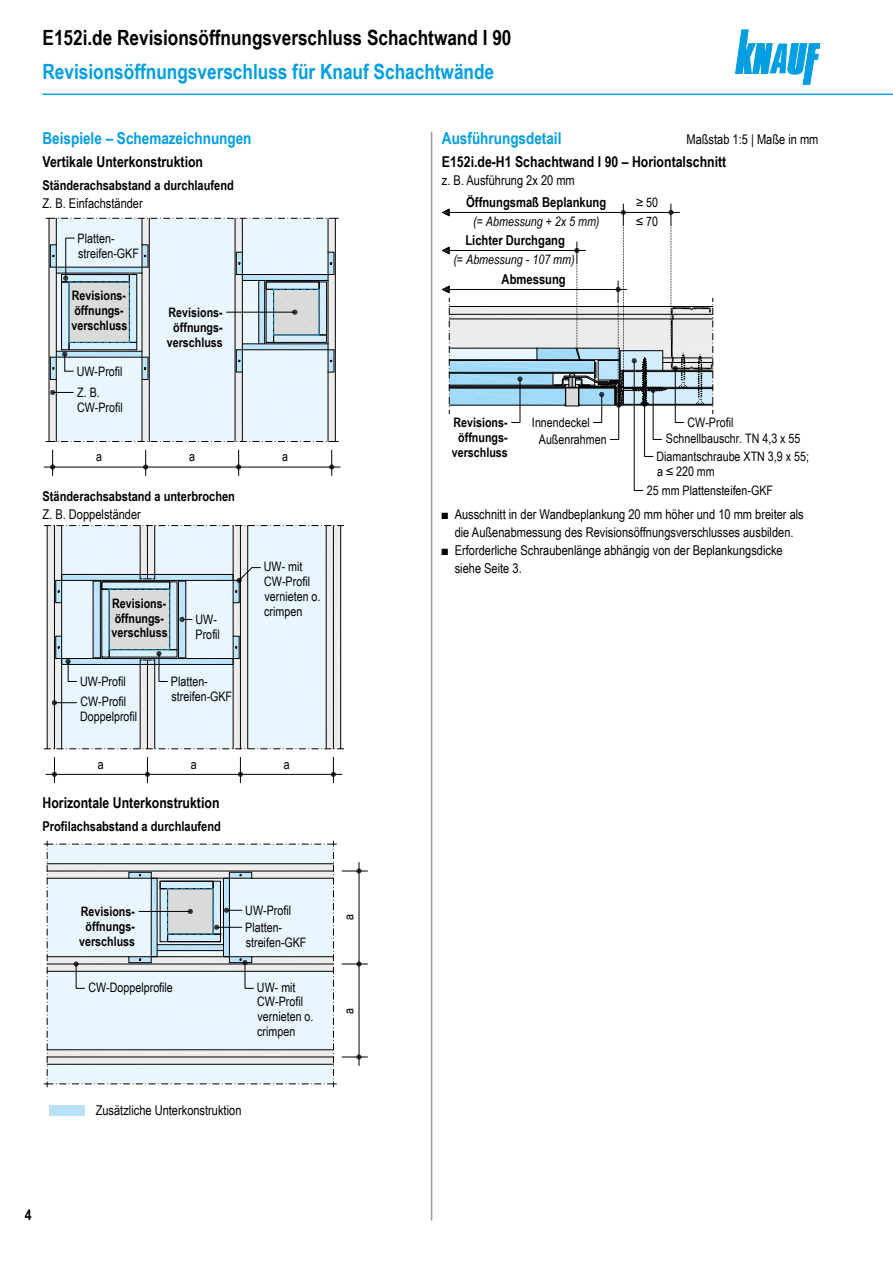
<style>
.page{position:relative;width:893px;height:1263px;background:#fff}
.page>*{position:absolute;margin:0;border:0;box-sizing:border-box;transform-origin:0 0}
.t1{font:700 21px "Arial Narrow";color:#000}
.t2{font:700 21px "Arial Narrow";color:#009ee3}
.Ue3_11cyan_TB{font:700 16.5px "Arial Narrow";color:#009ee3}
.Ue4_10schwarz_TB{font:700 15px "Arial Narrow";color:#000}
.t3{font:700 13.65px "Arial Narrow";color:#000}
.Tab_Text_TB{font:13.5px/18px "Arial Narrow";color:#000;text-align:center}
.Ue5_9schwarz_TB{font:700 13.5px "Arial Narrow";color:#000}
.Text_TB{font:13.5px "Arial Narrow";color:#000}
.Knauf_Master{font:13.5px "Arial Narrow";color:#000}
.Tab_Text_Zahl_rechts{font:13.5px "Arial Narrow";color:#000}
.t4{font:13.05px/14.9px "Arial Narrow";color:#000}
.t5{font:700 13.05px/14.9px "Arial Narrow";color:#000;text-align:center}
.t6{font:italic 13.05px "Arial Narrow";color:#000}
</style>
<div class="page">
<svg style="left:735px;top:30px;width:85px;height:54px"></svg>
<hr style="left:431px;top:132px;width:1px;height:1088px;background:#9c9c9d">
<hr style="left:43px;top:94px;width:850px;height:1px;background:#009ee3">
<hr style="left:46px;top:774px;width:296px;height:1px;background:#000">
<svg style="left:52px;top:757px;width:5px;height:26px"></svg>
<svg style="left:145px;top:757px;width:5px;height:26px"></svg>
<svg style="left:238px;top:757px;width:5px;height:26px"></svg>
<svg style="left:331px;top:757px;width:5px;height:26px"></svg>
<svg style="left:44px;top:525px;width:300px;height:224px;background:#d6e0e7"></svg>
<div style="left:49px;top:1105px;width:36px;height:11px;background:#b9e1f9"></div>
<hr style="left:44px;top:467px;width:296px;height:1px;background:#000">
<svg style="left:329px;top:450px;width:5px;height:25px"></svg>
<svg style="left:236px;top:450px;width:5px;height:25px"></svg>
<svg style="left:143px;top:450px;width:5px;height:25px"></svg>
<svg style="left:50px;top:450px;width:5px;height:25px"></svg>
<svg style="left:46px;top:218px;width:292px;height:224px;background:#d5e1e8"></svg>
<hr style="left:359px;top:862px;width:1px;height:203px;background:#000">
<svg style="left:342px;top:1054px;width:25px;height:5px"></svg>
<svg style="left:342px;top:961px;width:25px;height:5px"></svg>
<svg style="left:342px;top:868px;width:25px;height:5px"></svg>
<svg style="left:44px;top:841px;width:292px;height:246px;background:#dae4ea"></svg>
<svg style="left:442px;top:204px;width:272px;height:287px"></svg>
<h1 class="t1" style="left:43px;top:22px;width:470px">E152i.de Revisionsöffnungsverschluss Schachtwand I 90</h1>
<h1 class="t2" style="left:43px;top:56px;width:453px">Revisionsöffnungsverschluss für Knauf Schachtwände</h1>
<p class="Ue3_11cyan_TB" style="left:43px;top:125px;width:211px">Beispiele – Schemazeichnungen</p>
<p class="Ue4_10schwarz_TB" style="left:43px;top:151px;width:162px">Vertikale Unterkonstruktion</p>
<p class="Ue5_9schwarz_TB" style="left:43px;top:175px;width:193px">Ständerachsabstand a durchlaufend</p>
<p class="Text_TB" style="left:43px;top:194px;width:102px">Z. B. Einfachständer</p>
<p class="t4" style="left:78px;top:230px;width:63px">Platten&shy;streifen-GKF</p>
<p class="t5" style="left:71px;top:288px;width:57px;text-align:left">Revisions&shy;öffnungs&shy;verschluss</p>
<p class="t4" style="left:77px;top:360px;width:47px;line-height:21.3px">UW-Profil<br>Z. B.</p>
<p class="t4" style="left:77px;top:399px;width:47px">CW-Profil</p>
<p class="t5" style="left:167px;top:304px;width:57px">Revisions&shy;öffnungs&shy;verschluss</p>
<p class="t4" style="left:96px;top:449px;width:7px">a</p>
<p class="t4" style="left:189px;top:449px;width:7px">a</p>
<p class="t4" style="left:282px;top:449px;width:7px">a</p>
<p class="Ue5_9schwarz_TB" style="left:43px;top:486px;width:194px">Ständerachsabstand a unterbrochen</p>
<p class="Text_TB" style="left:43px;top:505px;width:100px">Z. B. Doppelständer</p>
<p class="t5" style="left:112px;top:595px;width:57px;text-align:left">Revisions&shy;öffnungs&shy;verschluss</p>
<p class="t4" style="left:196px;top:611px;width:26px">UW-<br>Profil</p>
<p class="t4" style="left:80px;top:671px;width:48px;line-height:20.1px">UW-Profil<br>CW-Profil</p>
<p class="t4" style="left:80px;top:708px;width:59px">Doppelprofil</p>
<p class="t4" style="left:171px;top:673px;width:63px">Platten&shy;streifen-GKF</p>
<p class="t4" style="left:264px;top:558px;width:58px">UW- mit<br>CW-Profil vernieten o. crimpen</p>
<p class="t4" style="left:98px;top:756px;width:7px">a</p>
<p class="t4" style="left:191px;top:756px;width:7px">a</p>
<p class="t4" style="left:284px;top:756px;width:7px">a</p>
<p class="Ue4_10schwarz_TB" style="left:43px;top:791px;width:179px">Horizontale Unterkonstruktion</p>
<p class="Ue5_9schwarz_TB" style="left:43px;top:816px;width:180px">Profilachsabstand a durchlaufend</p>
<p class="t5" style="left:79px;top:903px;width:57px">Revisions&shy;öffnungs&shy;verschluss</p>
<p class="t4" style="left:88px;top:979px;width:86px">CW-Doppelprofile</p>
<p class="t4" style="left:245px;top:901px;width:47px;line-height:17px">UW-Profil<br>Platten-</p>
<p class="t4" style="left:246px;top:934px;width:62px">streifen-GKF</p>
<p class="t4" style="left:257px;top:979px;width:58px">UW- mit<br>CW-Profil vernieten o. crimpen</p>
<p class="Tab_Text_TB" style="left:96px;top:1101px;width:147px">Zusätzliche Unterkonstruktion</p>
<p class="t4" style="left:341px;top:920px;width:7px;rotate:-90deg">a</p>
<p class="t4" style="left:341px;top:1013px;width:7px;rotate:-90deg">a</p>
<p class="Ue3_11cyan_TB" style="left:442px;top:125px;width:121px">Ausführungsdetail</p>
<p class="Ue4_10schwarz_TB" style="left:442px;top:151px;width:286px">E152i.de-H1 Schachtwand I 90 – Horiontalschnitt</p>
<p class="Knauf_Master" style="left:442px;top:170px;width:134px">z. B. Ausführung 2x 20 mm</p>
<p class="Tab_Text_Zahl_rechts" style="left:686px;top:129px;width:134px">Maßstab 1:5 | Maße in mm</p>
<p class="t3" style="left:466px;top:192px;width:142px">Öffnungsmaß Beplankung</p>
<p class="t4" style="left:636px;top:194px;width:24px">≥ 50</p>
<p class="t6" style="left:473px;top:212px;width:128px">(= Abmessung + 2x 5 mm)</p>
<p class="t4" style="left:636px;top:213px;width:24px">≤ 70</p>
<p class="t3" style="left:465px;top:230px;width:101px">Lichter Durchgang</p>
<p class="t6" style="left:453px;top:250px;width:123px">(= Abmessung - 107 mm)</p>
<p class="t3" style="left:502px;top:269px;width:66px">Abmessung</p>
<p class="t5" style="left:452px;top:414px;width:57px">Revisions&shy;öffnungs&shy;verschluss</p>
<p class="t4" style="left:539px;top:413px;width:69px;line-height:17px;text-indent:-7px">Innendeckel<br>Außenrahmen</p>
<p class="t4" style="left:666px;top:414px;width:136px;line-height:16px;text-indent:22px">CW-Profil<br>Schnellbauschr. TN 4,3 x 55</p>
<p class="t4" style="left:656px;top:448px;width:154px">Diamantschraube XTN 3,9 x 55; a ≤ 220 mm</p>
<p class="t4" style="left:647px;top:482px;width:128px">25 mm Plattensteifen-GKF</p>
<p class="Tab_Text_TB" style="left:442px;top:505px;width:363px">■ Ausschnitt in der Wandbeplankung 20 mm höher und 10 mm breiter als die Außenabmessung des Revisionsöffnungsverschlusses ausbilden.</p>
<p class="Tab_Text_TB" style="left:455px;top:541px;width:329px;text-align:left;text-indent:-13px">■ Erforderliche Schraubenlänge abhängig von der Beplankungsdicke siehe Seite 3.</p>
<p class="Ue4_10schwarz_TB" style="left:25px;top:1204px;width:8px">4</p>
</div>
